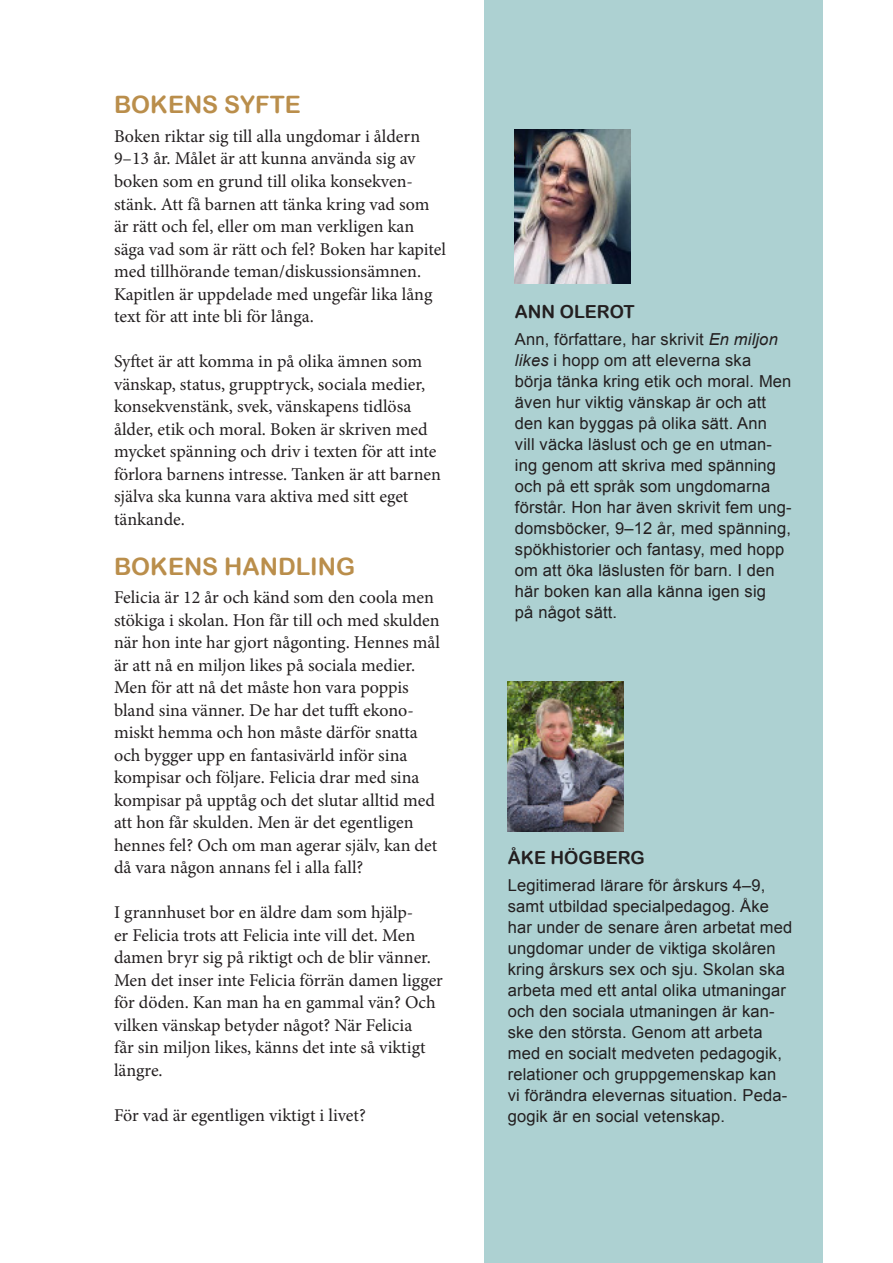
<style>
.page{position:relative;width:893px;height:1263px;background:#fff}
.page>*{position:absolute;margin:0;border:0;box-sizing:border-box;transform-origin:0 0}
.rubrik{font:24px "Arial Rounded MT Bold";color:#ba8e4b}
.brödtext{font:18px/22.5px "Minion Pro";color:#231f20}
.rubrik_liten{font:18px "Arial Rounded MT Bold";color:#231f20}
.fakta{font:16.5px/21px "Arial";letter-spacing:.01em;color:#231f20}
.s1{font-style:italic}
</style>
<div class="page">
<div style="left:484px;top:0;width:339px;height:1263px;background:#add1d2"></div>
<img style="left:515px;top:130px;width:115px;height:154px">
<img style="left:508px;top:681px;width:115px;height:150px">
<p class="rubrik" style="left:114px;top:91px;width:188px">BOKENS SYFTE</p>
<p class="brödtext" style="left:114px;top:125px;width:308px">Boken riktar sig till alla ungdomar i åldern<br>9–13 år. Målet är att kunna använda sig av</p>
<p class="brödtext" style="left:114px;top:170px;width:333px">boken som en grund till olika konsekven&shy;stänk. Att få barnen att tänka kring vad som är rätt och fel, eller om man verkligen kan säga vad som är rätt och fel? Boken har kapitel med tillhörande teman/diskussionsämnen.<br>Kapitlen är uppdelade med ungefär lika lång text för att inte bli för långa.</p>
<p class="brödtext" style="left:114px;top:350px;width:328px">Syftet är att komma in på olika ämnen som vänskap, status, grupptryck, sociala medier, konsekvenstänk, svek, vänskapens tidlösa ålder, etik och moral. Boken är skriven med mycket spänning och driv i texten för att inte förlora barnens intresse. Tanken är att barnen själva ska kunna vara aktiva med sitt eget tänkande.</p>
<p class="rubrik" style="left:114px;top:552px;width:243px">BOKENS HANDLING</p>
<p class="brödtext" style="left:114px;top:586px;width:328px">Felicia är 12 år och känd som den coola men stökiga i skolan. Hon får till och med skulden när hon inte har gjort någonting. Hennes mål är att nå en miljon likes på sociala medier.<br>Men för att nå det måste hon vara poppis bland sina vänner. De har det tufft ekono&shy;miskt hemma och hon måste därför snatta och bygger upp en fantasivärld inför sina kompisar och följare. Felicia drar med sina kompisar på upptåg och det slutar alltid med att hon får skulden. Men är det egentligen hennes fel? Och om man agerar själv, kan det då vara någon annans fel i alla fall?</p>
<p class="brödtext" style="left:114px;top:901px;width:330px">I grannhuset bor en äldre dam som hjälp-<br>er Felicia trots att Felicia inte vill det. Men damen bryr sig på riktigt och de blir vänner.<br>Men det inser inte Felicia förrän damen ligger för döden. Kan man ha en gammal vän? Och vilken vänskap betyder något? När Felicia<br>får sin miljon likes, känns det inte så viktigt längre.</p>
<p class="brödtext" style="left:114px;top:1104px;width:253px">För vad är egentligen viktigt i livet?</p>
<p class="rubrik_liten" style="left:515px;top:301px;width:121px">ANN OLEROT</p>
<p class="fakta" style="left:515px;top:329px;width:278px">Ann, författare, har skrivit <span class="s1">En miljon likes</span> i hopp om att eleverna ska börja tänka kring etik och moral. Men även hur viktig vänskap är och att den kan byggas på olika sätt. Ann<br>vill väcka läslust och ge en utman&shy;ing genom att skriva med spänning och på ett språk som ungdomarna förstår. Hon har även skrivit fem ung&shy;domsböcker, 9–12 år, med spänning, spökhistorier och fantasy, med hopp om att öka läslusten för barn. I den här boken kan alla känna igen sig</p>
<p class="fakta" style="left:515px;top:602px;width:104px">på något sätt.</p>
<p class="rubrik_liten" style="left:508px;top:847px;width:138px">ÅKE HÖGBERG</p>
<p class="fakta" style="left:508px;top:875px;width:286px">Legitimerad lärare för årskurs 4–9, samt utbildad specialpedagog. Åke har under de senare åren arbetat med ungdomar under de viktiga skolåren kring årskurs sex och sju. Skolan ska arbeta med ett antal olika utmaningar och den sociala utmaningen är kan&shy;ske den största. Genom att arbeta med en socialt medveten pedagogik, relationer och gruppgemenskap kan vi förändra elevernas situation. Peda&shy;gogik är en social vetenskap.</p>
</div>
